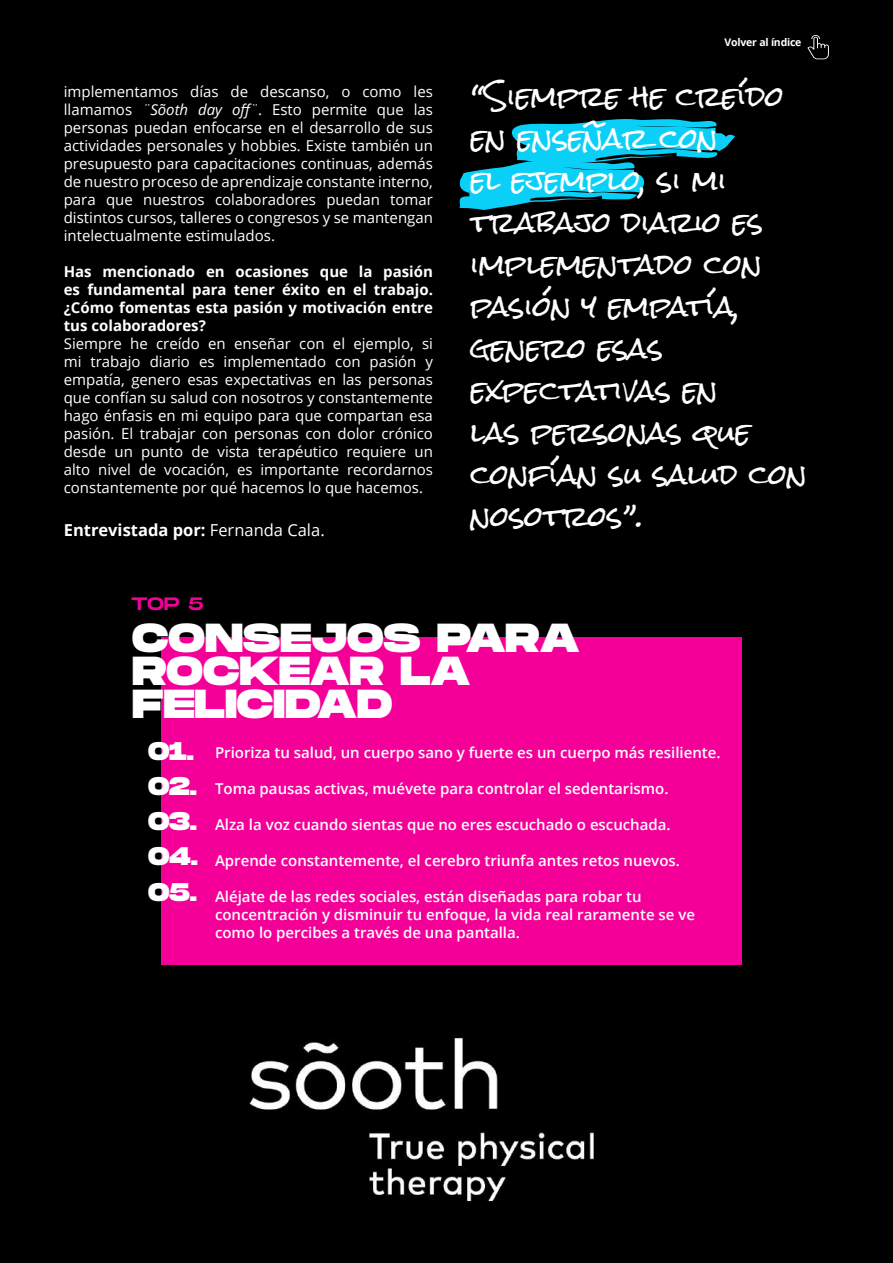
<style>
.page{position:relative;width:893px;height:1263px;background:#000}
.page>*{position:absolute;margin:0;border:0;box-sizing:border-box;transform-origin:0 0}
.t1{font:800 40.5px/33px "Monument Extended";color:#fff}
.t2{font:27px/42px "Rock Salt";color:#fff}
.t3{font:800 25.5px/35.2px "Monument Extended";letter-spacing:-.01em;color:#fff;text-align:justify}
.t4{font:18px "Monument Extended";color:#f40099}
.t5{font:700 16.5px "Open Sans";color:#fff}
.t6{font:15px/18px "Open Sans";color:#fff;text-align:justify}
.t7{font:600 15px/18px "Open Sans";color:#fff}
.t8{font:700 15px/18px "Open Sans";color:#fff;text-align:justify}
.t9{font:700 10.5px "Open Sans";letter-spacing:-.02em;color:#fff}
.s1{font-style:italic}
.s2{font-weight:400}
</style>
<div class="page">
<img style="left:249px;top:1038px;width:345px;height:164px">
<div style="left:162px;top:637px;width:580px;height:328px;background:#f40099"></div>
<svg style="left:459px;top:119px;width:276px;height:91px"></svg>
<svg style="left:807px;top:35px;width:22px;height:24px"></svg>
<p class="t6" style="left:64px;top:82px;width:371px">implementamos días de descanso, o como les llamamos <span class="s1">¨Sõoth day off¨</span>. Esto permite que las personas puedan enfocarse en el desarrollo de sus actividades personales y hobbies. Existe también un presupuesto para capacitaciones continuas, además de nuestro proceso de aprendizaje constante interno, para que nuestros colaboradores puedan tomar distintos cursos, talleres o congresos y se mantengan intelectualmente estimulados.</p>
<p class="t8" style="left:64px;top:262px;width:371px">Has mencionado en ocasiones que la pasión es fundamental para tener éxito en el trabajo. ¿Cómo fomentas esta pasión y motivación entre tus colaboradores?</p>
<p class="t6" style="left:64px;top:334px;width:371px">Siempre he creído en enseñar con el ejemplo, si mi trabajo diario es implementado con pasión y empatía, genero esas expectativas en las personas que confían su salud con nosotros y constantemente hago énfasis en mi equipo para que compartan esa pasión. El trabajar con personas con dolor crónico desde un punto de vista terapéutico requiere un alto nivel de vocación, es importante recordarnos constantemente por qué hacemos lo que hacemos.</p>
<p class="t5" style="left:64px;top:518px;width:262px">Entrevistada por: <span class="s2">Fernanda Cala.</span></p>
<p class="t4" style="left:131px;top:590px;width:74px">TOP 5</p>
<p class="t9" style="left:725px;top:35px;width:78px">Volver al índice</p>
<h2 class="t2" style="left:471px;top:76px;width:338px">“SIEMPRE HE CREÍDO<br>EN ENSEÑAR CON<br>EL EJEMPLO, SI MI<br>TRABAJO DIARIO ES<br>IMPLEMENTADO CON<br>PASIÓN Y EMPATÍA,<br>GENERO ESAS<br>EXPECTATIVAS EN<br>LAS PERSONAS QUE<br>CONFÍAN SU SALUD CON<br>NOSOTROS”.</h2>
<h1 class="t1" style="left:132px;top:620px;width:449px">CONSEJOS PARA<br>ROCKEAR LA<br>FELICIDAD</h1>
<p class="t7" style="left:215px;top:743px;width:507px">Prioriza tu salud, un cuerpo sano y fuerte es un cuerpo más resiliente.</p>
<p class="t7" style="left:215px;top:779px;width:455px">Toma pausas activas, muévete para controlar el sedentarismo.</p>
<p class="t7" style="left:215px;top:815px;width:457px">Alza la voz cuando sientas que no eres escuchado o escuchada.</p>
<p class="t7" style="left:215px;top:851px;width:466px">Aprende constantemente, el cerebro triunfa antes retos nuevos.</p>
<p class="t7" style="left:215px;top:887px;width:481px">Aléjate de las redes sociales, están diseñadas para robar tu concentración y disminuir tu enfoque, la vida real raramente se ve como lo percibes a través de una pantalla.</p>
<h3 class="t3" style="left:148px;top:732px;width:50px">01.<br>02.<br>03.</h3>
<h3 class="t3" style="left:148px;top:838px;width:51px">04.</h3>
<h3 class="t3" style="left:148px;top:873px;width:50px">05.</h3>
</div>
